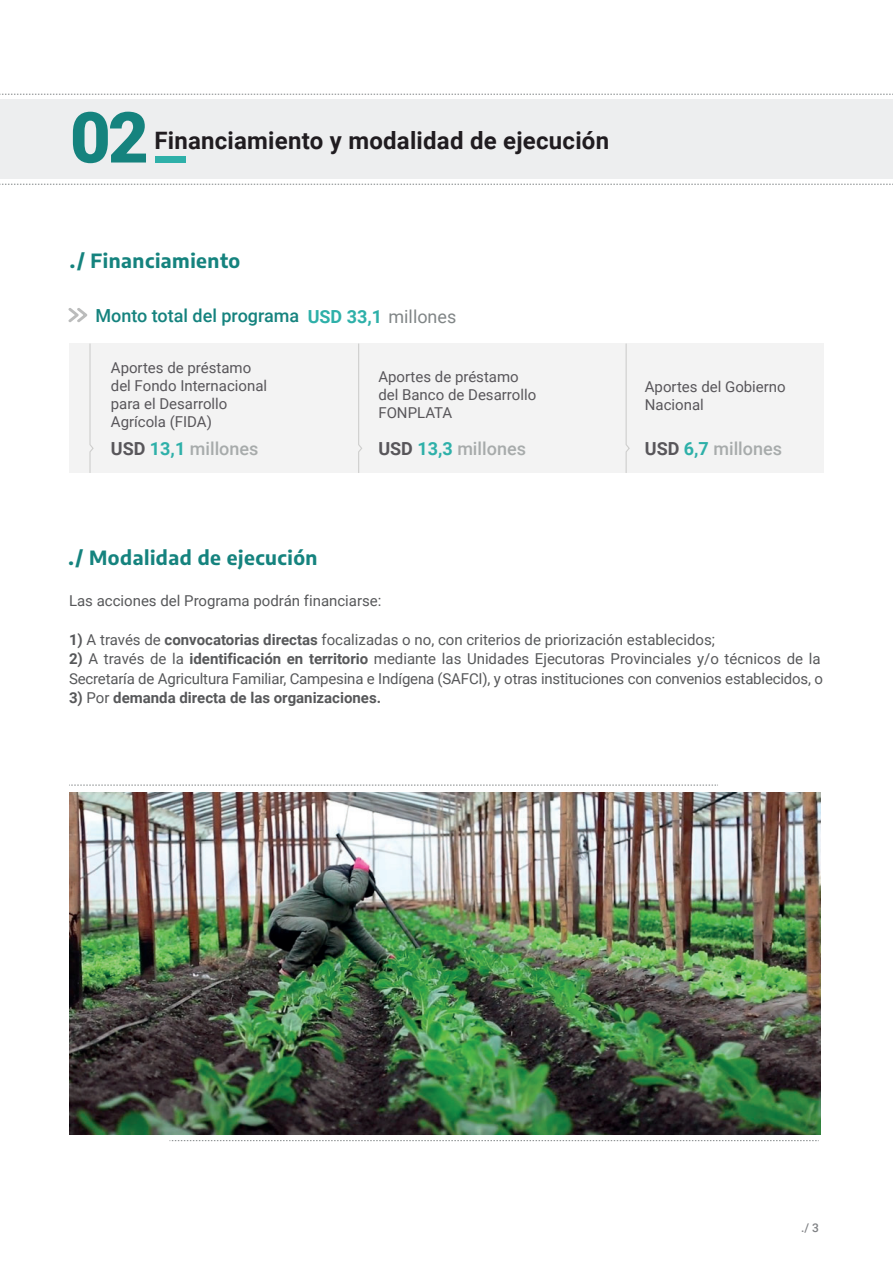
<style>
.page{position:relative;width:893px;height:1263px;background:#fff}
.page>*{position:absolute;margin:0;border:0;box-sizing:border-box;transform-origin:0 0}
.t1{font:900 70.5px "Roboto";color:#15837e}
.t2{font:700 24px "Roboto";letter-spacing:.01em;color:#201c20}
.t3{font:700 19.5px "Encode Sans";letter-spacing:.025em;color:#15837e}
.t4{font:500 18px "Roboto";color:#a7abab}
.t5{font:500 18px "Roboto";color:#15837e}
.t6{font:15px/19.5px "Roboto";color:#57585a}
.t7{font:15px/18px "Roboto";color:#58565a}
.t8{font:700 15px "Roboto";color:#57585a}
.t9{font:500 12px "Roboto";color:#808285}
.s1{font-weight:700;color:#2eb0a9}
.s2{font-weight:400;color:#818687}
.s3{font-weight:700;color:#58565a}
.s4{font-weight:700}
.s5{font-weight:400}
</style>
<div class="page">
<div style="left:0;top:100px;width:893px;height:79px;background:#edeeef"></div>
<div style="left:155px;top:156px;width:31px;height:7px;background:#2eb0a9"></div>
<svg style="left:0;top:184px;width:893px;height:1px"></svg>
<svg style="left:0;top:94px;width:893px;height:1px"></svg>
<div style="left:69px;top:343px;width:754px;height:130px;background:#eee"></div>
<svg style="left:68px;top:308px;width:19px;height:15px"></svg>
<svg style="left:358px;top:343px;width:4px;height:130px"></svg>
<svg style="left:89px;top:344px;width:5px;height:129px"></svg>
<svg style="left:625px;top:344px;width:5px;height:129px"></svg>
<img style="left:70px;top:792px;width:751px;height:342px">
<svg style="left:69px;top:785px;width:649px;height:1px"></svg>
<svg style="left:170px;top:1140px;width:649px;height:1px"></svg>
<h1 class="t1" style="left:70px;top:88px;width:80px">02</h1>
<h2 class="t2" style="left:154px;top:124px;width:456px">Financiamiento y modalidad de ejecución</h2>
<h3 class="t3" style="left:70px;top:247px;width:172px">./ Financiamiento</h3>
<p class="t5" style="left:95px;top:303px;width:363px">Monto total del programa <span class="s1">USD 33,1</span> <span class="s2">millones</span></p>
<p class="t7" style="left:111px;top:358px;width:158px">Aportes de préstamo del Fondo Internacional para el Desarrollo<br>Agrícola (FIDA)</p>
<p class="t4" style="left:111px;top:436px;width:149px"><span class="s3">USD</span> <span class="s1">13,1</span> millones</p>
<h3 class="t3" style="left:68px;top:544px;width:251px">./ Modalidad de ejecución</h3>
<p class="t7" style="left:378px;top:367px;width:159px">Aportes de préstamo del Banco de Desarrollo<br>FONPLATA</p>
<p class="t4" style="left:378px;top:436px;width:149px"><span class="s3">USD</span> <span class="s1">13,3</span> millones</p>
<p class="t7" style="left:645px;top:377px;width:142px">Aportes del Gobierno<br>Nacional</p>
<p class="t4" style="left:645px;top:436px;width:139px"><span class="s3">USD</span> <span class="s1">6,7</span> millones</p>
<p class="t6" style="left:69px;top:590px;width:314px">Las acciones del Programa podrán financiarse:</p>
<p class="t6" style="left:69px;top:629px;width:647px"><span class="s4">1)</span> A través de <span class="s4">convocatorias directas</span> focalizadas o no, con criterios de priorización establecidos;</p>
<p class="t6" style="left:69px;top:649px;width:755px"><span class="s4">2)</span> A través de la <span class="s4">identificación en territorio</span> mediante las Unidades Ejecutoras Provinciales y/o técnicos de la<br>Secretaría de Agricultura Familiar, Campesina e Indígena (SAFCI), y otras instituciones con convenios establecidos, o</p>
<p class="t8" style="left:69px;top:687px;width:314px">3) <span class="s5">Por</span> demanda directa de las organizaciones.</p>
<p class="t9" style="left:801px;top:1219px;width:19px">./ 3</p>
</div>
